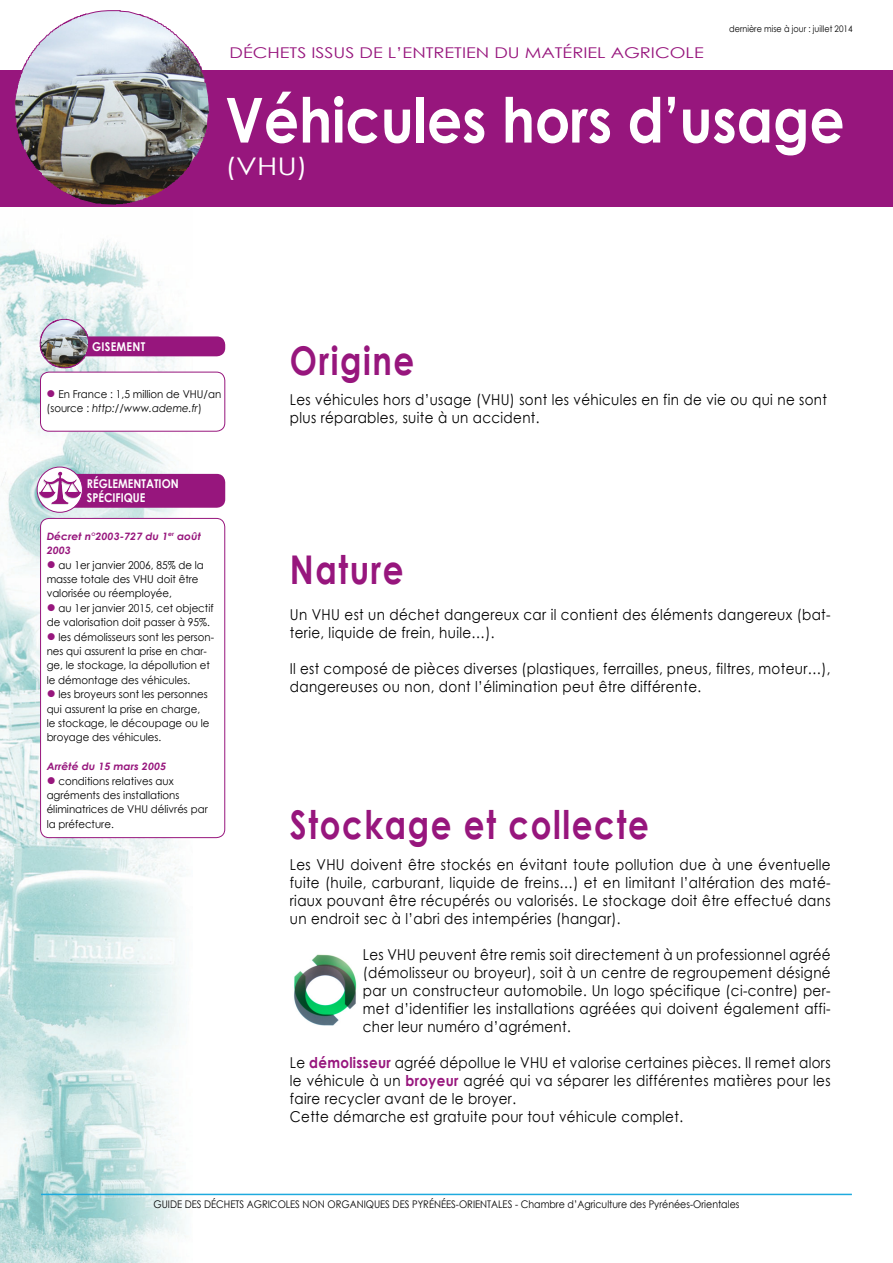
<style>
.page{position:relative;width:893px;height:1263px;background:#fff}
.page>*{position:absolute;margin:0;border:0;box-sizing:border-box;transform-origin:0 0}
.t1{font:700 62.1px "Century Gothic";color:#fff;scale:.89 1}
.t2{font:700 39.6px "Century Gothic";letter-spacing:.05em;color:#97167d;scale:.82 1}
.t3{font:24.3px "Century Gothic";color:#fff;scale:1.22 1}
.t4{font:15px/18px "Century Gothic";letter-spacing:.025em;color:#000;scale:.9 1}
.t5{font:14.85px "Century Gothic";color:#97167d;scale:1.22 1}
.t6{font:700 12.15px/13.5px "Century Gothic";color:#fff;scale:.89 1}
.t7{font:700 12.15px "Century Gothic";letter-spacing:.025em;color:#fff;scale:.89 1}
.t8{font:10.8px/14.4px "Century Gothic";color:#000;scale:.94 1}
.t9{font:10.5px "Century Gothic";color:#000;scale:.9 1}
.t10{font:italic 700 10.2px/14.4px "Century Gothic";color:#97167d;scale:1.06 1}
.t11{font:9px "Century Gothic";color:#000;scale:.9 1}
.s1{color:#97167d}
.s2{font-style:italic}
.s3{font-weight:700;color:#97167d}
</style>
<div class="page">
<img style="left:0;top:239px;width:192px;height:1024px">
<hr style="left:41px;top:1194px;width:810px;height:1px;background:#1eaade">
<div style="left:0;top:70px;width:892px;height:137px;background:#97167d"></div>
<div style="left:40px;top:372px;width:185px;height:59px;background:#fff;border-radius:9px"></div>
<div style="left:40px;top:372px;width:185px;height:60px;border:1px solid #97167d;border-radius:9px"></div>
<div style="left:41px;top:518px;width:184px;height:320px;background:#fff;border-radius:9px"></div>
<div style="left:40px;top:518px;width:185px;height:320px;border:1px solid #97167d;border-radius:9px"></div>
<img style="left:15px;top:10px;width:194px;height:195px">
<div style="left:40px;top:336px;width:185px;height:20px;background:#97167d;border-radius:9px"></div>
<img style="left:39px;top:319px;width:50px;height:50px">
<div style="left:40px;top:474px;width:185px;height:34px;background:#97167d;border-radius:9px"></div>
<svg style="left:37px;top:467px;width:45px;height:45px"></svg>
<div style="left:37px;top:467px;width:46px;height:46px;border:1px solid #97167d;border-radius:50%"></div>
<img style="left:54px;top:467px;width:12px;height:14px">
<img style="left:294px;top:954px;width:63px;height:72px">
<p class="t11" style="left:729px;top:25px;width:139px">dernière mise à jour : juillet 2014</p>
<p class="t5" style="left:229px;top:47px;width:390px">DÉCHETS ISSUS DE L’ENTRETIEN DU MATÉRIEL AGRICOLE</p>
<h1 class="t1" style="left:225px;top:96px;width:697px">Véhicules hors d’usage</h1>
<h3 class="t3" style="left:225px;top:157px;width:69px">(VHU)</h3>
<p class="t7" style="left:92px;top:342px;width:61px">GISEMENT</p>
<p class="t8" style="left:47px;top:388px;width:187px"><span class="s1">●</span> En France : 1,5 million de VHU/an (source : <span class="s2">http://www.ademe.fr</span>)</p>
<p class="t6" style="left:87px;top:478px;width:105px">RÉGLEMENTATION<br>SPÉCIFIQUE</p>
<p class="t10" style="left:47px;top:530px;width:147px">Décret n°2003-727 du 1<sup>er</sup> août<br>2003</p>
<p class="t8" style="left:47px;top:558px;width:169px"><span class="s1">●</span> au 1er janvier 2006, 85% de la masse totale des VHU doit être valorisée ou réemployée,</p>
<p class="t8" style="left:47px;top:602px;width:179px"><span class="s1">●</span> au 1er janvier 2015, cet objectif de valorisation doit passer à 95%.</p>
<p class="t8" style="left:47px;top:630px;width:179px"><span class="s1">●</span> les démolisseurs sont les person&shy;nes qui assurent la prise en char&shy;ge, le stockage, la dépollution et le démontage des véhicules.</p>
<p class="t8" style="left:47px;top:688px;width:175px"><span class="s1">●</span> les broyeurs sont les personnes qui assurent la prise en charge, le stockage, le découpage ou le broyage des véhicules.</p>
<p class="t10" style="left:47px;top:760px;width:114px">Arrêté du 15 mars 2005</p>
<p class="t8" style="left:47px;top:774px;width:173px"><span class="s1">●</span> conditions relatives aux agréments des installations éliminatrices de VHU délivrés par la préfecture.</p>
<h2 class="t2" style="left:290px;top:345px;width:153px">Origine</h2>
<p class="t4" style="left:290px;top:392px;width:598px">Les véhicules hors d’usage (VHU) sont les véhicules en fin de vie ou qui ne sont plus réparables, suite à un accident.</p>
<h2 class="t2" style="left:290px;top:554px;width:140px">Nature</h2>
<p class="t4" style="left:290px;top:607px;width:602px">Un VHU est un déchet dangereux car il contient des éléments dangereux (bat&shy;terie, liquide de frein, huile…).</p>
<p class="t4" style="left:290px;top:661px;width:602px">Il est composé de pièces diverses (plastiques, ferrailles, pneus, filtres, moteur…), dangereuses ou non, dont l’élimination peut être différente.</p>
<h2 class="t2" style="left:290px;top:810px;width:439px">Stockage et collecte</h2>
<p class="t4" style="left:290px;top:857px;width:602px;text-align:justify">Les VHU doivent être stockés en évitant toute pollution due à une éventuelle fuite (huile, carburant, liquide de freins…) et en limitant l’altération des maté&shy;riaux pouvant être récupérés ou valorisés. Le stockage doit être effectué dans un endroit sec à l’abri des intempéries (hangar).</p>
<p class="t4" style="left:363px;top:947px;width:521px;text-align:justify">Les VHU peuvent être remis soit directement à un professionnel agréé (démolisseur ou broyeur), soit à un centre de regroupement désigné par un constructeur automobile. Un logo spécifique (ci-contre) per&shy;met d’identifier les installations agréées qui doivent également affi&shy;cher leur numéro d’agrément.</p>
<p class="t4" style="left:290px;top:1055px;width:602px">Le <span class="s3">démolisseur</span> agréé dépollue le VHU et valorise certaines pièces. Il remet alors le véhicule à un <span class="s3">broyeur</span> agréé qui va séparer les différentes matières pour les faire recycler avant de le broyer.<br>Cette démarche est gratuite pour tout véhicule complet.</p>
<p class="t9" style="left:153px;top:1200px;width:652px">GUIDE DES DÉCHETS AGRICOLES NON ORGANIQUES DES PYRÉNÉES-ORIENTALES - Chambre d’Agriculture des Pyrénées-Orientales</p>
</div>
